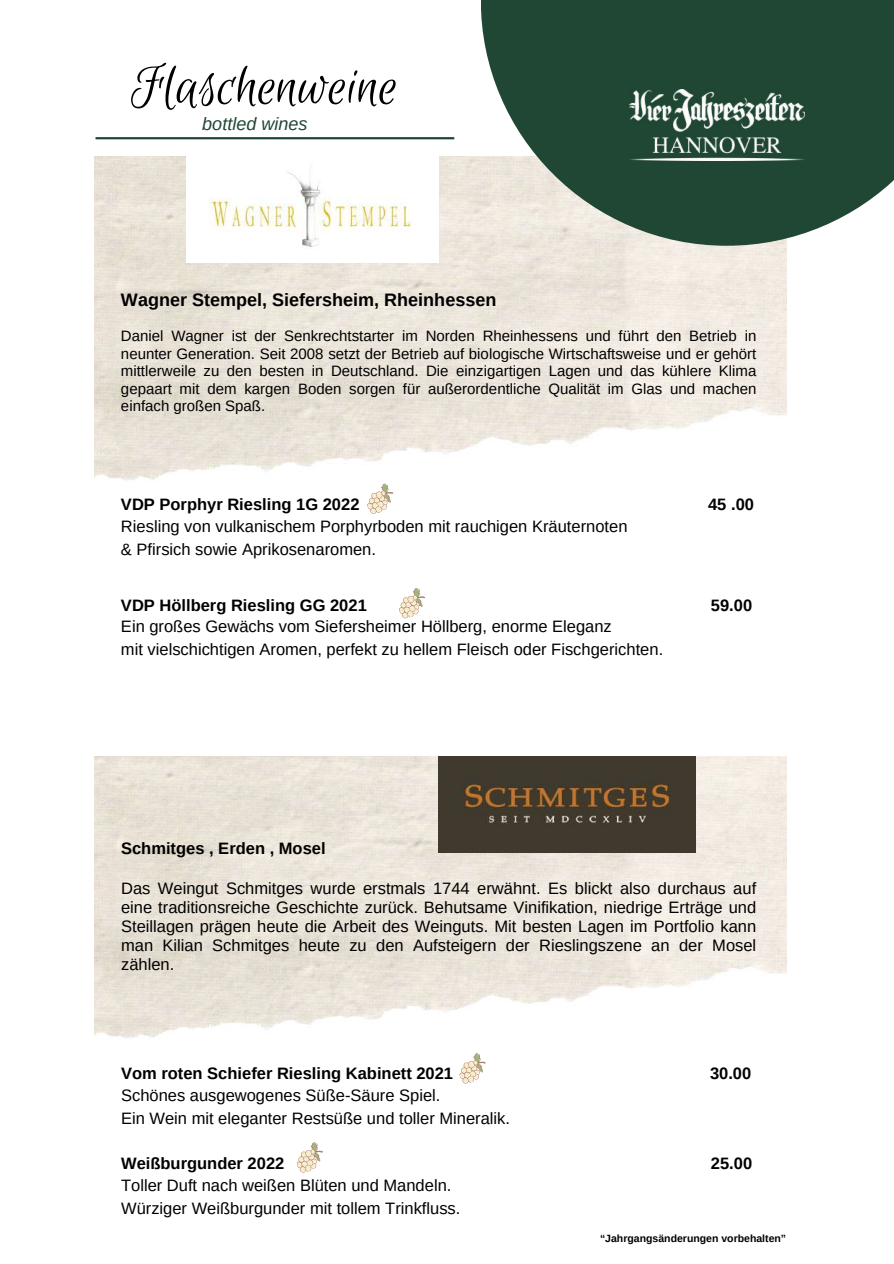
<style>
.page{position:relative;width:894px;height:1264px;background:#fff}
.page>*{position:absolute;margin:0;border:0;box-sizing:border-box;transform-origin:0 0}
.t1{font:60px "Euphoria Script";color:#000}
.t2{font:700 18px "Arimo";color:#000}
.t3{font:italic 18px "Arimo";color:#204734}
.t4{font:16.5px/19.2px "Arimo";color:#000}
.t5{font:700 16.5px "Arimo";color:#000}
.t6{font:15px/17.5px "Arimo";color:#000;text-align:justify}
.t7{font:700 10.5px "Arimo";color:#000}
</style>
<div class="page">
<img style="left:95px;top:157px;width:691px;height:323px">
<hr style="left:95px;top:137px;width:359px;height:2px;background:#204734">
<svg style="left:367px;top:483px;width:27px;height:31px"></svg>
<img style="left:95px;top:756px;width:691px;height:282px">
<img style="left:187px;top:157px;width:251px;height:105px">
<svg style="left:480px;top:0;width:413px;height:246px;fill:#204734"></svg>
<img style="left:629px;top:89px;width:175px;height:71px">
<img style="left:438px;top:756px;width:257px;height:96px">
<svg style="left:399px;top:588px;width:26px;height:31px"></svg>
<svg style="left:296px;top:1142px;width:27px;height:31px"></svg>
<svg style="left:459px;top:1053px;width:27px;height:31px"></svg>
<h1 class="t1" style="left:131px;top:54px;width:268px">Flaschenweine</h1>
<p class="t3" style="left:202px;top:113px;width:107px">bottled wines</p>
<p class="t2" style="left:121px;top:290px;width:377px">Wagner Stempel, Siefersheim, Rheinhessen</p>
<p class="t6" style="left:121px;top:327px;width:636px">Daniel Wagner ist der Senkrechtstarter im Norden Rheinhessens und führt den Betrieb in neunter Generation. Seit 2008 setzt der Betrieb auf biologische Wirtschaftsweise und er gehört mittlerweile zu den besten in Deutschland. Die einzigartigen Lagen und das kühlere Klima gepaart mit dem kargen Boden sorgen für außerordentliche Qualität im Glas und machen einfach großen Spaß.</p>
<p class="t5" style="left:121px;top:494px;width:240px">VDP Porphyr Riesling 1G 2022</p>
<p class="t5" style="left:708px;top:494px;width:47px">45 .00</p>
<p class="t4" style="left:121px;top:515px;width:508px;line-height:22.8px">Riesling von vulkanischem Porphyrboden mit rauchigen Kräuternoten &amp; Pfirsich sowie Aprikosenaromen.</p>
<p class="t5" style="left:121px;top:596px;width:247px">VDP Höllberg Riesling GG 2021</p>
<p class="t5" style="left:710px;top:596px;width:43px">59.00</p>
<p class="t4" style="left:121px;top:615px;width:543px;line-height:22.8px">Ein großes Gewächs vom Siefersheimer Höllberg, enorme Eleganz<br>mit vielschichtigen Aromen, perfekt zu hellem Fleisch oder Fischgerichten.</p>
<p class="t5" style="left:121px;top:839px;width:206px">Schmitges , Erden , Mosel</p>
<p class="t4" style="left:121px;top:878px;width:636px;text-align:justify">Das Weingut Schmitges wurde erstmals 1744 erwähnt. Es blickt also durchaus auf eine traditionsreiche Geschichte zurück. Behutsame Vinifikation, niedrige Erträge und Steillagen prägen heute die Arbeit des Weinguts. Mit besten Lagen im Portfolio kann man Kilian Schmitges heute zu den Aufsteigern der Rieslingszene an der Mosel zählen.</p>
<p class="t5" style="left:121px;top:1063px;width:333px">Vom roten Schiefer Riesling Kabinett 2021</p>
<p class="t5" style="left:709px;top:1063px;width:43px">30.00</p>
<p class="t4" style="left:121px;top:1084px;width:390px;line-height:22.5px">Schönes ausgewogenes Süße-Säure Spiel.<br>Ein Wein mit eleganter Restsüße und toller Mineralik.</p>
<p class="t5" style="left:121px;top:1153px;width:165px">Weißburgunder 2022</p>
<p class="t5" style="left:710px;top:1153px;width:43px">25.00</p>
<p class="t4" style="left:121px;top:1174px;width:341px;line-height:22.5px">Toller Duft nach weißen Blüten und Mandeln.<br>Würziger Weißburgunder mit tollem Trinkfluss.</p>
<p class="t7" style="left:600px;top:1232px;width:188px">“Jahrgangsänderungen vorbehalten”</p>
</div>
